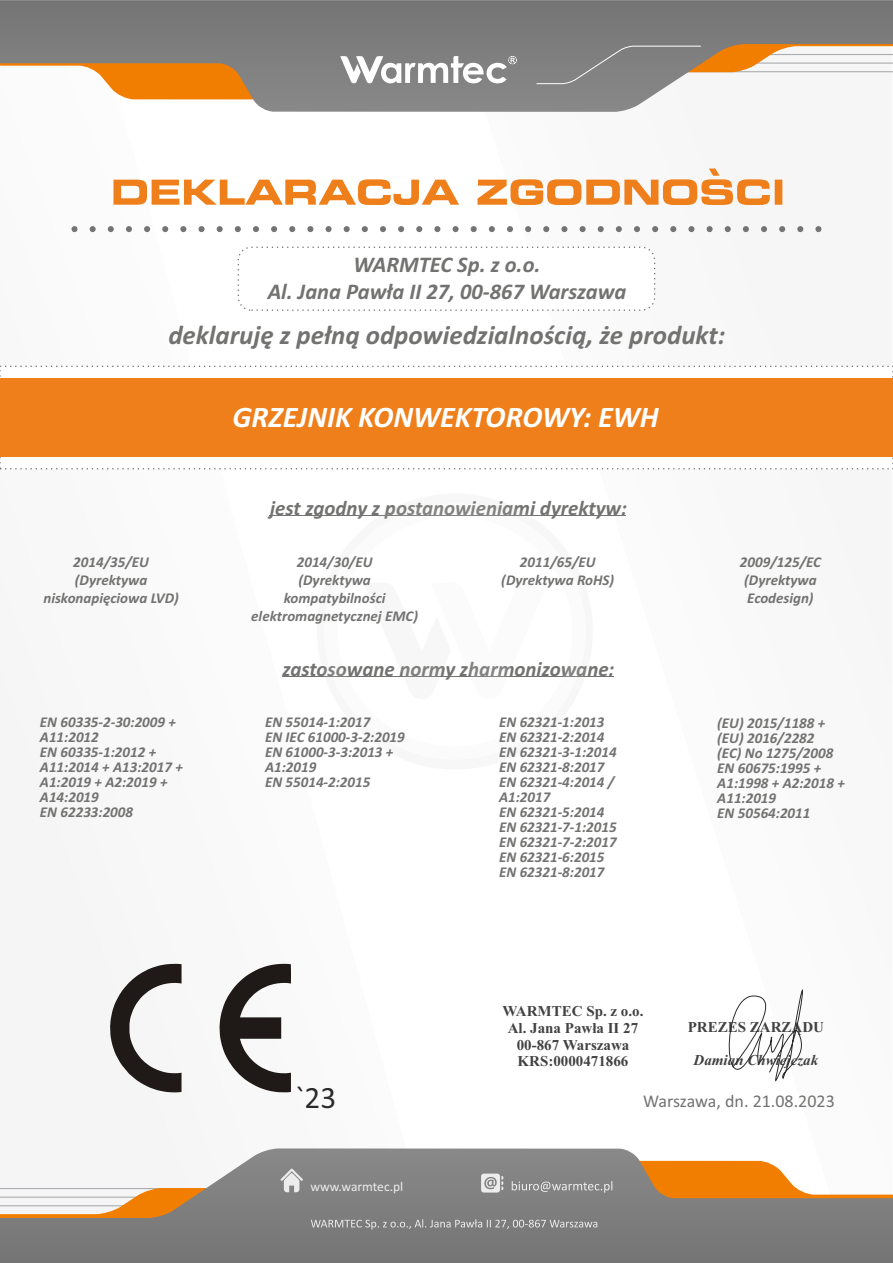
<style>
.page{position:relative;width:893px;height:1263px;background:#fff}
.page>*{position:absolute;margin:0;border:0;box-sizing:border-box;transform-origin:0 0}
.t1{font:31.35px "Calibri";color:#2b2a29}
.t2{font:italic 700 30px "Calibri";color:#fff}
.t3{font:italic 700 27px "Calibri";color:#727271}
.t4{font:italic 700 22.5px/27px "Calibri";color:#727271;text-align:center}
.t5{font:italic 700 20.85px "Calibri";color:#727271}
.t6{font:18px "Calibri";color:#727271}
.t7{font:italic 700 15px/15px "Calibri";color:#727271}
.t8{font:700 15px/16.6px "Times New Roman";color:#434242;text-align:center}
.t9{font:italic 700 15px "Times New Roman";color:#434242}
.t10{font:13.5px "Calibri";color:#ececec}
</style>
<div class="page">
<svg style="left:0;top:1148px;width:893px;height:115px"></svg>
<svg style="left:311px;top:1219px;width:286px;height:10px;background:#929292"></svg>
<svg style="left:512px;top:1181px;width:100px;height:12px"></svg>
<svg style="left:481px;top:1173px;width:22px;height:19px"></svg>
<svg style="left:280px;top:1168px;width:23px;height:24px"></svg>
<hr style="left:269px;top:515px;width:357px;height:1px;background:#727271">
<hr style="left:282px;top:676px;width:331px;height:1px;background:#727271">
<svg style="left:728px;top:989px;width:75px;height:93px"></svg>
<svg style="left:71px;top:226px;width:750px;height:6px"></svg>
<svg style="left:0;top:365px;width:893px;height:105px"></svg>
<div style="left:0;top:378px;width:893px;height:79px;background:#ef7f1a"></div>
<div style="left:238px;top:247px;width:417px;height:64px;background:#fff;border:1px dashed #727271;border-radius:13px"></div>
<svg style="left:113px;top:168px;width:669px;height:37px"></svg>
<svg style="left:219px;top:964px;width:72px;height:128px"></svg>
<svg style="left:110px;top:964px;width:72px;height:128px"></svg>
<svg style="left:0;top:0;width:893px;height:112px"></svg>
<svg style="left:536px;top:45px;width:166px;height:39px;background:#888886"></svg>
<svg style="left:340px;top:55px;width:177px;height:29px"></svg>
<h3 class="t4" style="left:268px;top:253px;width:360px">WARMTEC Sp. z o.o.<br>Al. Jana Pawła II 27, 00-867 Warszawa</h3>
<h3 class="t3" style="left:168px;top:324px;width:558px">deklaruję z pełną odpowiedzialnością, że produkt:</h3>
<h2 class="t2" style="left:232px;top:404px;width:428px">GRZEJNIK KONWEKTOROWY: EWH</h2>
<h3 class="t5" style="left:270px;top:499px;width:358px">jest zgodny z postanowieniami dyrektyw:</h3>
<p class="t7" style="left:43px;top:554px;width:137px;line-height:18px;text-align:center">2014/35/EU (Dyrektywa niskonapięciowa LVD)</p>
<p class="t7" style="left:251px;top:554px;width:168px;line-height:18px;text-align:center">2014/30/EU<br>(Dyrektywa kompatybilności elektromagnetycznej EMC)</p>
<p class="t7" style="left:501px;top:554px;width:114px;line-height:18px;text-align:center">2011/65/EU (Dyrektywa RoHS)</p>
<p class="t7" style="left:740px;top:554px;width:83px;line-height:18px">2009/125/EC (Dyrektywa<br>Ecodesign)</p>
<h3 class="t5" style="left:282px;top:660px;width:333px">zastosowane normy zharmonizowane:</h3>
<p class="t7" style="left:40px;top:715px;width:144px">EN 60335-2-30:2009 +<br>A11:2012<br>EN 60335-1:2012 +<br>A11:2014 + A13:2017 +<br>A1:2019 + A2:2019 +<br>A14:2019<br>EN 62233:2008</p>
<p class="t7" style="left:265px;top:715px;width:141px">EN 55014-1:2017<br>EN IEC 61000-3-2:2019<br>EN 61000-3-3:2013 +<br>A1:2019<br>EN 55014-2:2015</p>
<p class="t7" style="left:499px;top:715px;width:119px">EN 62321-1:2013<br>EN 62321-2:2014<br>EN 62321-3-1:2014<br>EN 62321-8:2017<br>EN 62321-4:2014 /<br>A1:2017<br>EN 62321-5:2014<br>EN 62321-7-1:2015<br>EN 62321-7-2:2017<br>EN 62321-6:2015<br>EN 62321-8:2017</p>
<p class="t7" style="left:717px;top:717px;width:129px">(EU) 2015/1188 + (EU) 2016/2282<br>(EC) No 1275/2008<br>EN 60675:1995 +<br>A1:1998 + A2:2018 +<br>A11:2019<br>EN 50564:2011</p>
<h1 class="t1" style="left:295px;top:1085px;width:42px">`23</h1>
<p class="t10" style="left:310px;top:1180px;width:94px">www.warmtec.pl</p>
<p class="t8" style="left:503px;top:1004px;width:142px">WARMTEC Sp. z o.o.<br>Al. Jana Pawła II 27<br>00-867 Warszawa<br>KRS:0000471866</p>
<p class="t8" style="left:688px;top:1020px;width:138px">PREZES ZARZĄDU</p>
<p class="t9" style="left:694px;top:1055px;width:126px">Damian Chwiejczak</p>
<p class="t6" style="left:643px;top:1094px;width:193px">Warszawa, dn. 21.08.2023</p>
</div>
